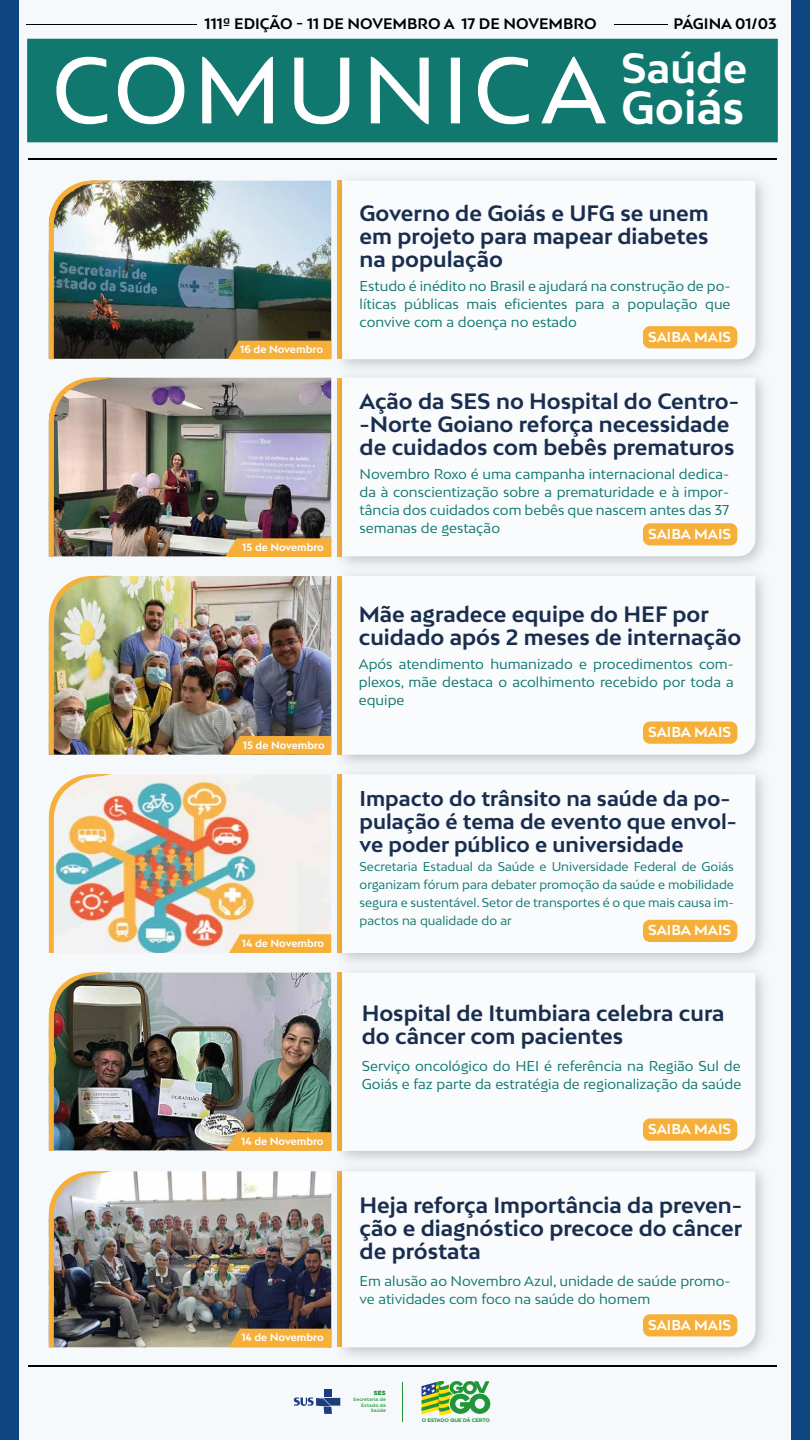
<style>
.page{position:relative;width:810px;height:1440px;background:#fff}
.page>*{position:absolute;margin:0;border:0;box-sizing:border-box;transform-origin:0 0}
.t1{font:700 44.1px "Bw Mitga";color:#fff}
.t2{font:700 40.12px "Bw Mitga";color:#fff}
.t3{font:700 21px/23.1px "Bw Mitga";color:#192e4e}
.t4{font:700 20.25px/23.1px "Bw Mitga";color:#192e4e}
.t5{font:700 14.4px "Bw Mitga";color:#000}
.t6{font:700 13.58px "Bw Mitga";color:#fff}
.t7{font:13.5px/18.1px "Bw Mitga";color:#117870;text-align:justify}
.t8{font:12px/18.1px "Bw Mitga";color:#117870;text-align:justify}
.t9{font:700 10.05px "Bw Mitga";color:#fff}
.t10{font:5.78px "Heavitas";color:#209638}
.t11{font:700 5.1px "Gotham";letter-spacing:-.045em;color:#209638;scale:1.05 1}
.t12{font:500 4.72px/5.7px "Gotham";letter-spacing:.025em;color:#209638;text-align:right}
</style>
<div class="page">
<div style="left:7px;top:0;width:795px;height:1440px;background:#f6f9fc"></div>
<div style="left:0;top:0;width:19px;height:1440px;background:#0f4582"></div>
<div style="left:791px;top:0;width:19px;height:1440px;background:#0f4582"></div>
<div style="left:27px;top:39px;width:751px;height:103px;background:#117870"></div>
<hr style="left:26px;top:24px;width:171px;height:1px;background:#000">
<hr style="left:614px;top:24px;width:53px;height:1px;background:#000">
<hr style="left:28px;top:158px;width:749px;height:1px;background:#000">
<svg style="left:56px;top:56px;width:52px;height:69px"></svg>
<svg style="left:118px;top:56px;width:67px;height:69px"></svg>
<svg style="left:202px;top:56px;width:71px;height:68px"></svg>
<svg style="left:294px;top:57px;width:56px;height:68px"></svg>
<svg style="left:370px;top:56px;width:59px;height:69px"></svg>
<div style="left:451px;top:58px;width:9px;height:65px;background:#fff"></div>
<svg style="left:478px;top:56px;width:51px;height:69px"></svg>
<svg style="left:541px;top:56px;width:65px;height:68px"></svg>
<hr style="left:28px;top:1365px;width:749px;height:1px;background:#000">
<img style="left:329px;top:179px;width:435px;height:185px">
<svg style="left:342px;top:181px;width:413px;height:178px"></svg>
<img style="left:114px;top:181px;width:217px;height:178px">
<img style="left:49px;top:180px;width:65px;height:179px">
<div style="left:643px;top:326px;width:94px;height:22px;background:#f6b03a;border-radius:7px"></div>
<div style="left:228px;top:341px;width:103px;height:18px;background:#f6b03a"></div>
<img style="left:329px;top:364px;width:435px;height:198px">
<svg style="left:342px;top:378px;width:413px;height:178px"></svg>
<img style="left:114px;top:378px;width:217px;height:178px">
<img style="left:49px;top:377px;width:65px;height:179px">
<div style="left:643px;top:523px;width:94px;height:22px;background:#f6b03a;border-radius:7px"></div>
<img style="left:331px;top:562px;width:433px;height:199px">
<svg style="left:342px;top:576px;width:413px;height:179px"></svg>
<img style="left:114px;top:576px;width:217px;height:179px">
<img style="left:49px;top:575px;width:65px;height:180px">
<div style="left:643px;top:722px;width:94px;height:22px;background:#f6b03a;border-radius:7px"></div>
<svg style="left:229px;top:736px;width:102px;height:19px;background:#edaa3c"></svg>
<img style="left:331px;top:761px;width:433px;height:198px">
<svg style="left:342px;top:774px;width:413px;height:179px"></svg>
<img style="left:114px;top:774px;width:217px;height:179px">
<img style="left:49px;top:774px;width:65px;height:179px">
<div style="left:643px;top:920px;width:94px;height:22px;background:#f6b03a;border-radius:7px"></div>
<svg style="left:229px;top:934px;width:102px;height:19px;background:#f5b446"></svg>
<img style="left:329px;top:959px;width:435px;height:199px">
<svg style="left:342px;top:973px;width:413px;height:178px"></svg>
<img style="left:114px;top:973px;width:217px;height:177px">
<img style="left:49px;top:972px;width:65px;height:179px">
<div style="left:643px;top:1119px;width:94px;height:22px;background:#f6b03a;border-radius:7px"></div>
<svg style="left:226px;top:1132px;width:105px;height:19px;background:#f0af40"></svg>
<img style="left:329px;top:1158px;width:447px;height:209px">
<svg style="left:342px;top:1171px;width:413px;height:176px"></svg>
<img style="left:114px;top:1171px;width:217px;height:176px">
<img style="left:49px;top:1171px;width:65px;height:176px">
<div style="left:643px;top:1314px;width:94px;height:22px;background:#f6b03a;border-radius:7px"></div>
<div style="left:229px;top:1329px;width:102px;height:18px;background:#f6b03a"></div>
<div style="left:324px;top:1390px;width:8px;height:7px;background:#1f3c7d"></div>
<svg style="left:294px;top:1398px;width:46px;height:16px"></svg>
<hr style="left:403px;top:1382px;width:1px;height:39px;background:#209638">
<svg style="left:422px;top:1381px;width:68px;height:35px"></svg>
<svg style="left:225px;top:538px;width:106px;height:19px;background:#f0af41"></svg>
<p class="t5" style="left:205px;top:15px;width:393px">111ª EDIÇÃO - 11 DE NOVEMBRO A 17 DE NOVEMBRO</p>
<p class="t5" style="left:673px;top:14px;width:105px">PÁGINA 01/03</p>
<h2 class="t2" style="left:621px;top:42px;width:127px">Saúde</h2>
<h1 class="t1" style="left:621px;top:78px;width:125px">Goiás</h1>
<p class="t9" style="left:240px;top:343px;width:84px">16 de Novembro</p>
<p class="t9" style="left:242px;top:540px;width:83px">15 de Novembro</p>
<p class="t9" style="left:243px;top:738px;width:83px">15 de Novembro</p>
<p class="t9" style="left:242px;top:937px;width:84px">14 de Novembro</p>
<p class="t9" style="left:241px;top:1135px;width:84px">14 de Novembro</p>
<p class="t9" style="left:241px;top:1331px;width:84px">14 de Novembro</p>
<h3 class="t3" style="left:360px;top:201px;width:351px;text-align:justify">Governo de Goiás e UFG se unem em projeto para mapear diabetes na população</h3>
<p class="t7" style="left:360px;top:277px;width:372px">Estudo é inédito no Brasil e ajudará na construção de po&shy;líticas públicas mais eficientes para a população que convive com a doença no estado</p>
<p class="t6" style="left:648px;top:328px;width:85px">SAIBA MAIS</p>
<h3 class="t3" style="left:360px;top:389px;width:381px">Ação da SES no Hospital do Centro--Norte Goiano reforça necessidade de cuidados com bebês prematuros</h3>
<p class="t7" style="left:360px;top:464px;width:371px">Novembro Roxo é uma campanha internacional dedica&shy;da à conscientização sobre a prematuridade e à impor&shy;tância dos cuidados com bebês que nascem antes das 37 semanas de gestação</p>
<p class="t6" style="left:648px;top:525px;width:85px">SAIBA MAIS</p>
<h3 class="t3" style="left:359px;top:602px;width:384px">Mãe agradece equipe do HEF por cuidado após 2 meses de internação</h3>
<p class="t7" style="left:359px;top:654px;width:377px">Após atendimento humanizado e procedimentos com&shy;plexos, mãe destaca o acolhimento recebido por toda a equipe</p>
<p class="t6" style="left:648px;top:723px;width:85px">SAIBA MAIS</p>
<h3 class="t4" style="left:360px;top:786px;width:379px">Impacto do trânsito na saúde da po&shy;pulação é tema de evento que envol&shy;ve poder público e universidade</h3>
<p class="t8" style="left:360px;top:857px;width:376px">Secretaria Estadual da Saúde e Universidade Federal de Goiás organizam fórum para debater promoção da saúde e mobilidade segura e sustentável. Setor de transportes é o que mais causa im&shy;pactos na qualidade do ar</p>
<p class="t6" style="left:648px;top:921px;width:85px">SAIBA MAIS</p>
<h3 class="t3" style="left:362px;top:1001px;width:364px">Hospital de Itumbiara celebra cura do câncer com pacientes</h3>
<p class="t7" style="left:362px;top:1056px;width:381px">Serviço oncológico do HEI é referência na Região Sul de<br>Goiás e faz parte da estratégia de regionalização da saúde</p>
<p class="t6" style="left:648px;top:1120px;width:85px">SAIBA MAIS</p>
<h3 class="t3" style="left:360px;top:1193px;width:384px;text-align:justify">Heja reforça Importância da preven&shy;ção e diagnóstico precoce do câncer de próstata</h3>
<p class="t7" style="left:360px;top:1272px;width:372px">Em alusão ao Novembro Azul, unidade de saúde promo&shy;ve atividades com foco na saúde do homem</p>
<p class="t10" style="left:374px;top:1390px;width:14px">SES</p>
<p class="t12" style="left:353px;top:1396px;width:34px">Secretaria de<br>Estado da<br>Saúde</p>
<p class="t11" style="left:422px;top:1417px;width:66px">O ESTADO QUE DÁ CERTO</p>
<p class="t6" style="left:648px;top:1316px;width:85px">SAIBA MAIS</p>
</div>
